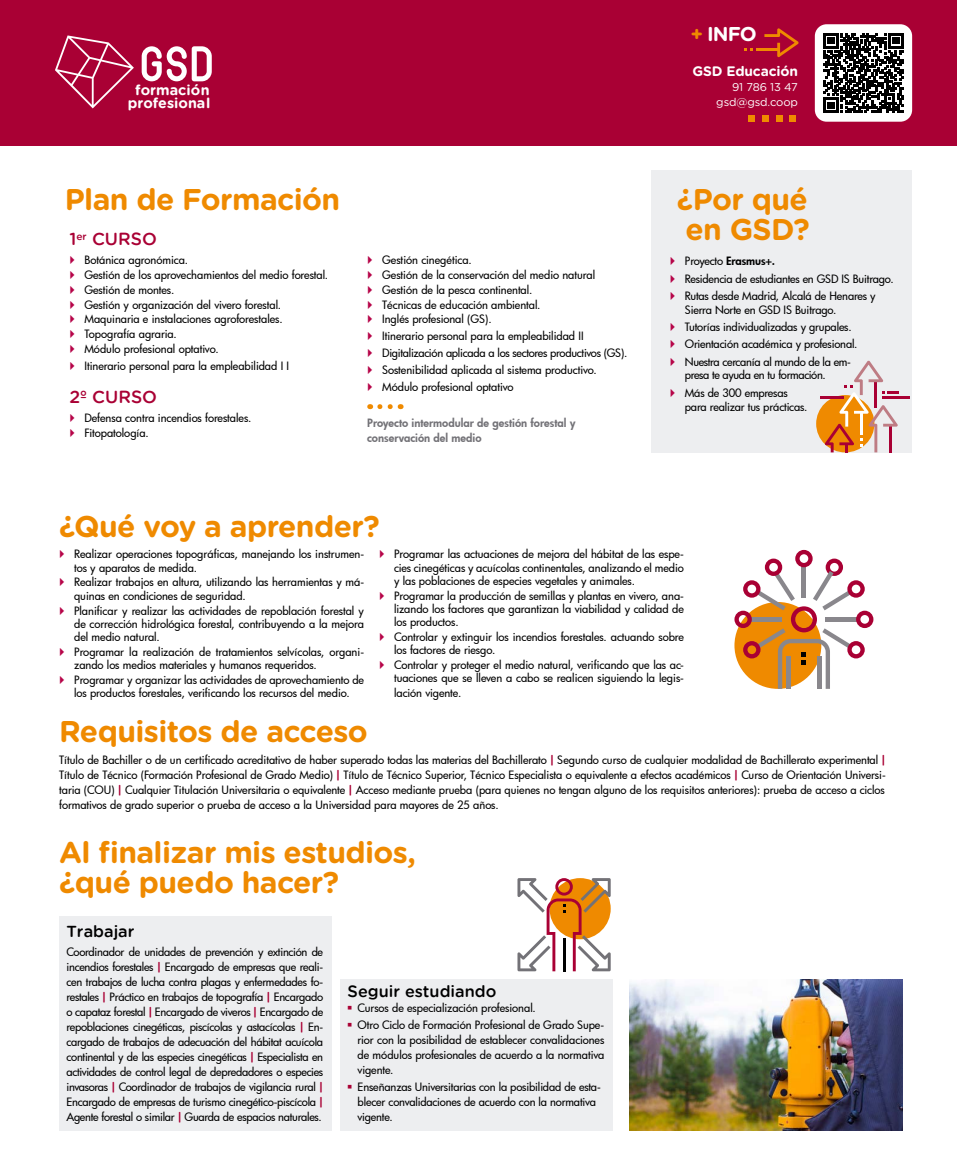
<style>
.page{position:relative;width:957px;height:1159px;background:#fff}
.page>*{position:absolute;margin:0;border:0;box-sizing:border-box;transform-origin:0 0}
.t1{font:700 30px/30px "Gotham Rounded";letter-spacing:-.02em;color:#ef8a00}
.t2{font:700 20px "Gotham Rounded";color:#fff}
.t3{font:500 17.5px "Gotham Rounded";color:#a90034}
.t4{font:500 16.25px "Gotham Rounded";color:#000}
.t5{font:700 14.25px/13.4px "Gotham Rounded";color:#fff;text-align:center}
.t6{font:700 13.75px "Gotham Rounded";letter-spacing:-.01em;color:#fff}
.t7{font:500 11.25px/15px "Futura";letter-spacing:-.01em;color:#000}
.t8{font:800 11.25px/15px "Futura";color:#737277}
.t9{font:500 11.25px/17.2px "Futura";letter-spacing:-.03em;color:#000}
.t10{font:11.25px/15px "Gotham Rounded";letter-spacing:-.01em;color:#fff;text-align:right}
.s1{color:#ef8a00}
.s2{font-weight:800}
.s3{font-family:"Gotham Rounded";font-weight:700;color:#a90034}
</style>
<div class="page">
<div style="left:0;top:0;width:957px;height:145px;background:#a90034"></div>
<svg style="left:142px;top:46px;width:70px;height:35px"></svg>
<svg style="left:55px;top:35px;width:79px;height:73px"></svg>
<div style="left:340px;top:979px;width:273px;height:151px;background:#edeef0"></div>
<div style="left:59px;top:916px;width:273px;height:214px;background:#edeef0"></div>
<img style="left:629px;top:979px;width:274px;height:151px">
<svg style="left:517px;top:878px;width:94px;height:93px"></svg>
<svg style="left:734px;top:550px;width:139px;height:139px"></svg>
<div style="left:815px;top:24px;width:97px;height:98px;background:#fff;border-radius:12px"></div>
<svg style="left:823px;top:33px;width:80px;height:80px"></svg>
<div style="left:762px;top:115px;width:6px;height:7px;background:#ef8a00"></div>
<div style="left:748px;top:115px;width:7px;height:7px;background:#ef8a00"></div>
<div style="left:789px;top:115px;width:7px;height:7px;background:#ef8a00"></div>
<div style="left:775px;top:115px;width:7px;height:7px;background:#ef8a00"></div>
<hr style="left:756px;top:48px;width:22px;height:3px;background:#ef8a00">
<svg style="left:764px;top:28px;width:35px;height:29px"></svg>
<svg style="left:744px;top:48px;width:9px;height:3px"></svg>
<svg style="left:380px;top:404px;width:21px;height:5px"></svg>
<div style="left:651px;top:170px;width:261px;height:282px;background:#edeef0"></div>
<div style="left:816px;top:395px;width:58px;height:57px;background:#ef8a00;border-radius:50%"></div>
<hr style="left:881px;top:396px;width:28px;height:3px;background:#a90034">
<hr style="left:820px;top:396px;width:24px;height:3px;background:#a90034">
<svg style="left:825px;top:360px;width:74px;height:92px"></svg>
<p class="t5" style="left:128px;top:83px;width:84px">formación profesional</p>
<h2 class="t2" style="left:690px;top:20px;width:68px"><span class="s1">+</span> INFO</h2>
<p class="t6" style="left:692px;top:61px;width:107px">GSD Educación</p>
<p class="t10" style="left:716px;top:79px;width:83px">91 786 13 47 gsd@gsd.coop</p>
<h1 class="t1" style="left:65px;top:183px;width:277px">Plan de Formación</h1>
<h1 class="t1" style="left:677px;top:183px;width:134px">¿Por qué en GSD?</h1>
<p class="t7" style="left:685px;top:252px;width:210px;line-height:17.2px">Proyecto <span class="s2">Erasmus+.<br></span>Residencia de estudiantes en GSD IS Buitrago.<br>Rutas desde Madrid, Alcalá de Henares y</p>
<p class="t7" style="left:685px;top:301px;width:174px;line-height:17.2px">Sierra Norte en GSD IS Buitrago.<br>Tutorías individualizadas y grupales.<br>Orientación académica y profesional.<br>Nuestra cercanía al mundo de la em-</p>
<p class="t9" style="left:685px;top:366px;width:142px">presa te ayuda en tu formación.<br>Más de 300 empresas</p>
<p class="t7" style="left:685px;top:399px;width:124px">para realizar tus prácticas.</p>
<h3 class="t3" style="left:69px;top:229px;width:89px">1<sup>er</sup> CURSO</h3>
<p class="t7" style="left:84px;top:252px;width:245px">Botánica agronómica.<br>Gestión de los aprovechamientos del medio forestal.<br>Gestión de montes.<br>Gestión y organización del vivero forestal.<br>Maquinaria e instalaciones agroforestales.<br>Topografía agraria.<br>Módulo profesional optativo.</p>
<p class="t7" style="left:84px;top:358px;width:206px">Itinerario personal para la empleabilidad I I</p>
<h3 class="t3" style="left:69px;top:387px;width:89px">2º CURSO</h3>
<p class="t7" style="left:84px;top:410px;width:168px">Defensa contra incendios forestales.<br>Fitopatología.</p>
<p class="t7" style="left:382px;top:252px;width:215px">Gestión cinegética.<br>Gestión de la conservación del medio natural<br>Gestión de la pesca continental.<br>Técnicas de educación ambiental.<br>Inglés profesional (GS).</p>
<p class="t7" style="left:382px;top:327px;width:247px;line-height:16.8px">Itinerario personal para la empleabilidad II Digitalización aplicada a los sectores productivos (GS).<br>Sostenibilidad aplicada al sistema productivo.<br>Módulo profesional optativo</p>
<p class="t8" style="left:367px;top:415px;width:210px">Proyecto intermodular de gestión forestal y conservación del medio</p>
<h1 class="t1" style="left:59px;top:510px;width:322px">¿Qué voy a aprender?</h1>
<p class="t7" style="left:74px;top:547px;width:291px;line-height:13.1px">Realizar operaciones topográficas, manejando los instrumen&shy;tos y aparatos de medida.</p>
<p class="t7" style="left:74px;top:575px;width:291px;line-height:13.1px">Realizar trabajos en altura, utilizando las herramientas y má&shy;quinas en condiciones de seguridad.</p>
<p class="t7" style="left:74px;top:603px;width:291px;line-height:13.1px;text-align:justify">Planificar y realizar las actividades de repoblación forestal y de corrección hidrológica forestal, contribuyendo a la mejora del medio natural.</p>
<p class="t7" style="left:74px;top:645px;width:291px;line-height:13.1px">Programar la realización de tratamientos selvícolas, organi&shy;zando los medios materiales y humanos requeridos.</p>
<p class="t7" style="left:74px;top:673px;width:291px;line-height:13.1px">Programar y organizar las actividades de aprovechamiento de los productos forestales, verificando los recursos del medio.</p>
<h1 class="t1" style="left:59px;top:715px;width:310px">Requisitos de acceso</h1>
<p class="t7" style="left:394px;top:547px;width:291px;line-height:13.1px;text-align:justify">Programar las actuaciones de mejora del hábitat de las espe&shy;cies cinegéticas y acuícolas continentales, analizando el medio y las poblaciones de especies vegetales y animales.</p>
<p class="t7" style="left:394px;top:589px;width:291px;line-height:13.1px;text-align:justify">Programar la producción de semillas y plantas en vivero, ana&shy;lizando los factores que garantizan la viabilidad y calidad de los productos.</p>
<p class="t7" style="left:394px;top:630px;width:291px;line-height:13.1px">Controlar y extinguir los incendios forestales. actuando sobre los factores de riesgo.</p>
<p class="t7" style="left:394px;top:658px;width:291px;line-height:13.1px">Controlar y proteger el medio natural, verificando que las ac&shy;tuaciones que se lleven a cabo se realicen siguiendo la legis-</p>
<p class="t7" style="left:394px;top:685px;width:69px">lación vigente.</p>
<p class="t7" style="left:59px;top:752px;width:828px;text-align:justify">Título de Bachiller o de un certificado acreditativo de haber superado todas las materias del Bachillerato <span class="s3">|</span> Segundo curso de cualquier modalidad de Bachillerato experimental <span class="s3">| </span>Título de Técnico (Formación Profesional de Grado Medio) <span class="s3">|</span> Título de Técnico Superior, Técnico Especialista o equivalente a efectos académicos <span class="s3">|</span> Curso de Orientación Universi&shy;taria (COU) <span class="s3">|</span> Cualquier Titulación Universitaria o equivalente <span class="s3">|</span> Acceso mediante prueba (para quienes no tengan alguno de los requisitos anteriores): prueba de acceso a ciclos formativos de grado superior o prueba de acceso a la Universidad para mayores de 25 años.</p>
<h1 class="t1" style="left:59px;top:836px;width:358px">Al finalizar mis estudios, ¿qué puedo hacer?</h1>
<h3 class="t4" style="left:66px;top:922px;width:70px">Trabajar</h3>
<p class="t7" style="left:66px;top:944px;width:258px;text-align:justify">Coordinador de unidades de prevención y extinción de incendios forestales <span class="s3">|</span> Encargado de empresas que reali&shy;cen trabajos de lucha contra plagas y enfermedades fo&shy;restales <span class="s3">|</span> Práctico en trabajos de topografía <span class="s3">|</span> Encargado o capataz forestal <span class="s3">|</span> Encargado de viveros <span class="s3">|</span> Encargado de repoblaciones cinegéticas, piscícolas y astacícolas <span class="s3">|</span> En&shy;cargado de trabajos de adecuación del hábitat acuícola continental y de las especies cinegéticas <span class="s3">|</span> Especialista en actividades de control legal de depredadores o especies invasoras <span class="s3">|</span> Coordinador de trabajos de vigilancia rural <span class="s3">| </span>Encargado de empresas de turismo cinegético-piscícola <span class="s3">| </span>Agente forestal o similar <span class="s3">|</span> Guarda de espacios naturales.</p>
<h3 class="t4" style="left:348px;top:982px;width:150px">Seguir estudiando</h3>
<p class="t7" style="left:348px;top:1000px;width:190px"><sup>■</sup> Cursos de especialización profesional.</p>
<p class="t7" style="left:358px;top:1017px;width:248px;text-align:justify;text-indent:-10px"><sup>■</sup> Otro Ciclo de Formación Profesional de Grado Supe&shy;rior con la posibilidad de establecer convalidaciones de módulos profesionales de acuerdo a la normativa vigente.</p>
<p class="t7" style="left:358px;top:1079px;width:245px;text-indent:-10px"><sup>■</sup> Enseñanzas Universitarias con la posibilidad de esta&shy;blecer convalidaciones de acuerdo con la normativa vigente.</p>
</div>
